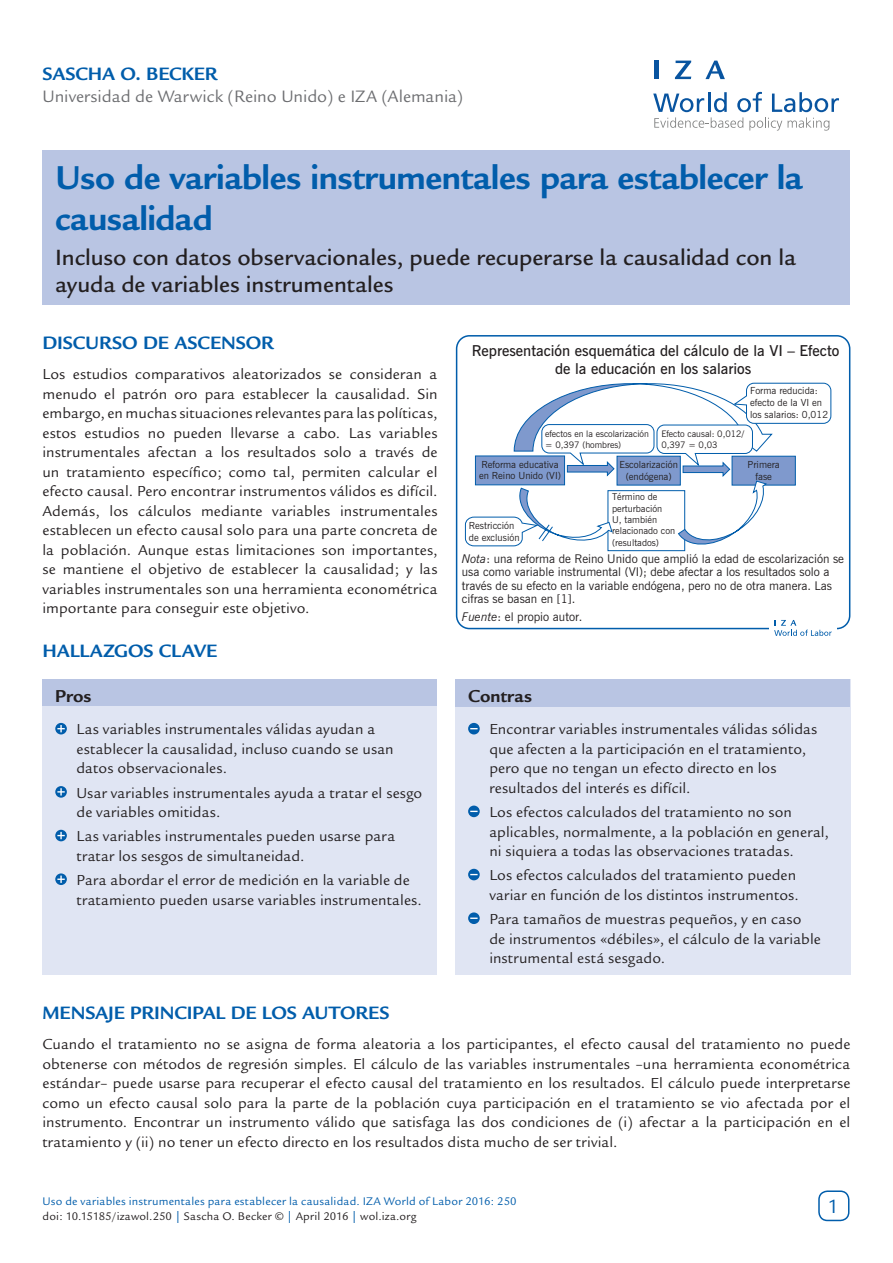
<style>
.page{position:relative;width:893px;height:1263px;background:#fff}
.page>*{position:absolute;margin:0;border:0;box-sizing:border-box;transform-origin:0 0}
.Cover__Title{font:700 36px/40.5px "Legacy Sans";letter-spacing:-.01em;color:#015dab}
.Cover__Subtitle{font:500 24px/27px "Legacy Sans";color:#231f20}
.t1{font:21px "Legacy Sans";color:#015dab}
.Main__A_Level_Headin{font:700 19.5px "Legacy Sans";letter-spacing:-.005em;color:#015dab}
.Cover__AuthorName{font:700 19.5px "Legacy Sans";letter-spacing:-.01em;color:#015dab}
.Cover__Pro_Con_Heade{font:700 18.75px "Legacy Sans";color:#231f20}
.Cover__Affiliation{font:18px "Legacy Sans";letter-spacing:-.005em;color:#6c6d70}
.Main__Bodytext{font:15.75px/19.5px "Legacy Sans";letter-spacing:.005em;color:#231f20;text-align:justify}
.Cover__Pro_Con_Bulle{font:15.75px/19.5px "Legacy Sans";letter-spacing:.005em;color:#231f20}
.t2{font:600 15px/18px "News Gothic BT";color:#231f20;text-align:center}
.t3{font:12px/13.5px "News Gothic BT";color:#231f20}
.Cover_Footer{font:12px "Legacy Sans";letter-spacing:.015em;color:#015dab}
.t4{font:12px "Legacy Sans";letter-spacing:.015em;color:#231f20}
.t5{font:9.75px/11.7px "News Gothic BT";color:#231f20}
.t6{font:9.45px/11.4px "News Gothic BT";color:#231f20}
.t7{font:9px/10.8px "News Gothic BT";color:#231f20}
.s1{font-style:italic}
.s2{color:#015dab}
</style>
<div class="page">
<div style="left:43px;top:150px;width:807px;height:155px;background:#b9c5e3"></div>
<div style="left:818px;top:1190px;width:31px;height:31px;border:2px solid #015dab;border-radius:9px"></div>
<svg style="left:653px;top:92px;width:186px;height:39px"></svg>
<hr style="left:654px;top:61px;width:4px;height:18px;background:#0854a0">
<svg style="left:675px;top:61px;width:16px;height:18px"></svg>
<svg style="left:705px;top:61px;width:20px;height:18px"></svg>
<div style="left:455px;top:679px;width:395px;height:296px;background:#e0e5f3"></div>
<div style="left:455px;top:679px;width:395px;height:28px;background:#b9c5e3"></div>
<svg style="left:468px;top:723px;width:12px;height:11px"></svg>
<svg style="left:468px;top:805px;width:12px;height:12px"></svg>
<svg style="left:468px;top:869px;width:12px;height:11px"></svg>
<div style="left:468px;top:912px;width:12px;height:12px;background:#015dab;border-radius:50%"></div>
<svg style="left:470px;top:917px;width:8px;height:2px"></svg>
<div style="left:43px;top:679px;width:394px;height:296px;background:#e0e5f3"></div>
<div style="left:43px;top:679px;width:394px;height:27px;background:#b9c5e3"></div>
<svg style="left:55px;top:723px;width:12px;height:11px"></svg>
<svg style="left:57px;top:725px;width:8px;height:7px"></svg>
<svg style="left:55px;top:786px;width:12px;height:12px"></svg>
<svg style="left:57px;top:788px;width:8px;height:7px"></svg>
<svg style="left:55px;top:830px;width:12px;height:11px"></svg>
<svg style="left:57px;top:832px;width:8px;height:7px"></svg>
<svg style="left:55px;top:873px;width:12px;height:12px"></svg>
<svg style="left:57px;top:875px;width:8px;height:8px"></svg>
<div style="left:456px;top:335px;width:394px;height:294px;border:2px solid #015dab;border-radius:13px"></div>
<div style="left:607px;top:490px;width:78px;height:61px;border:1px solid #015dab"></div>
<svg style="left:465px;top:382px;width:367px;height:166px"></svg>
<div style="left:769px;top:615px;width:68px;height:27px;background:#fff"></div>
<svg style="left:774px;top:620px;width:58px;height:16px"></svg>
<p class="Cover__AuthorName" style="left:43px;top:63px;width:177px">SASCHA O. BECKER</p>
<p class="Cover__Affiliation" style="left:43px;top:86px;width:422px">Universidad de Warwick (Reino Unido) e IZA (Alemania)</p>
<p class="Cover__Title" style="left:55px;top:158px;width:749px">Uso de variables instrumentales para establecer la causalidad</p>
<p class="Cover__Subtitle" style="left:55px;top:244px;width:742px">Incluso con datos observacionales, puede recuperarse la causalidad con la ayuda de variables instrumentales</p>
<p class="Main__A_Level_Headin" style="left:42px;top:332px;width:233px">DISCURSO DE ASCENSOR</p>
<p class="Main__Bodytext" style="left:42px;top:365px;width:397px">Los estudios comparativos aleatorizados se consideran a menudo el patrón oro para establecer la causalidad. Sin embargo, en muchas situaciones relevantes para las políticas, estos estudios no pueden llevarse a cabo. Las variables instrumentales afectan a los resultados solo a través de un tratamiento específico; como tal, permiten calcular el efecto causal. Pero encontrar instrumentos válidos es difícil.<br>Además, los cálculos mediante variables instrumentales establecen un efecto causal solo para una parte concreta de la población. Aunque estas limitaciones son importantes, se mantiene el objetivo de establecer la causalidad; y las variables instrumentales son una herramienta econométrica importante para conseguir este objetivo.</p>
<p class="Main__A_Level_Headin" style="left:42px;top:639px;width:176px">HALLAZGOS CLAVE</p>
<p class="Cover__Pro_Con_Heade" style="left:55px;top:685px;width:38px">Pros</p>
<p class="Cover__Pro_Con_Bulle" style="left:77px;top:720px;width:319px">Las variables instrumentales válidas ayudan a establecer la causalidad, incluso cuando se usan datos observacionales.</p>
<p class="Cover__Pro_Con_Bulle" style="left:77px;top:783px;width:347px">Usar variables instrumentales ayuda a tratar el sesgo de variables omitidas.</p>
<p class="Cover__Pro_Con_Bulle" style="left:77px;top:827px;width:320px">Las variables instrumentales pueden usarse para tratar los sesgos de simultaneidad.</p>
<p class="Cover__Pro_Con_Bulle" style="left:77px;top:870px;width:347px">Para abordar el error de medición en la variable de tratamiento pueden usarse variables instrumentales.</p>
<p class="t2" style="left:472px;top:341px;width:369px">Representación esquemática del cálculo de la VI – Efecto de la educación en los salarios</p>
<p class="t5" style="left:750px;top:385px;width:80px">Forma reducida: efecto de la VI en los salarios: 0,012</p>
<p class="t7" style="left:545px;top:428px;width:105px">efectos en la escolarización = 0,397 (hombres)</p>
<p class="t5" style="left:479px;top:458px;width:83px">Reforma educativa en Reino Unido (VI)</p>
<p class="t5" style="left:619px;top:458px;width:60px;text-align:center">Escolarización (endógena)</p>
<p class="t5" style="left:748px;top:458px;width:34px;text-align:center">Primera fase</p>
<p class="t7" style="left:661px;top:428px;width:84px">Efecto causal: 0,012/<br>0,397 = 0,03</p>
<p class="t5" style="left:469px;top:520px;width:52px">Restricción de exclusión</p>
<p class="t6" style="left:612px;top:491px;width:65px">Término de perturbación<br>U, también relacionado con (resultados)</p>
<p class="t3" style="left:462px;top:552px;width:384px"><span class="s1">Nota</span>: una reforma de Reino Unido que amplió la edad de escolarización se usa como variable instrumental (VI); debe afectar a los resultados solo a través de su efecto en la variable endógena, pero no de otra manera. Las cifras se basan en [1].</p>
<p class="t3" style="left:462px;top:610px;width:122px"><span class="s1">Fuente</span>: el propio autor.</p>
<p class="Cover__Pro_Con_Heade" style="left:468px;top:685px;width:65px">Contras</p>
<p class="Cover__Pro_Con_Bulle" style="left:489px;top:720px;width:330px">Encontrar variables instrumentales válidas sólidas que afecten a la participación en el tratamiento, pero que no tengan un efecto directo en los resultados del interés es difícil.</p>
<p class="Cover__Pro_Con_Bulle" style="left:489px;top:803px;width:341px">Los efectos calculados del tratamiento no son aplicables, normalmente, a la población en general, ni siquiera a todas las observaciones tratadas.</p>
<p class="Cover__Pro_Con_Bulle" style="left:489px;top:866px;width:311px">Los efectos calculados del tratamiento pueden variar en función de los distintos instrumentos.</p>
<p class="Cover__Pro_Con_Bulle" style="left:489px;top:909px;width:333px">Para tamaños de muestras pequeños, y en caso de instrumentos «débiles», el cálculo de la variable instrumental está sesgado.</p>
<p class="Main__A_Level_Headin" style="left:42px;top:1002px;width:349px">MENSAJE PRINCIPAL DE LOS AUTORES</p>
<p class="Main__Bodytext" style="left:42px;top:1035px;width:809px">Cuando el tratamiento no se asigna de forma aleatoria a los participantes, el efecto causal del tratamiento no puede obtenerse con métodos de regresión simples. El cálculo de las variables instrumentales –una herramienta econométrica estándar– puede usarse para recuperar el efecto causal del tratamiento en los resultados. El cálculo puede interpretarse como un efecto causal solo para la parte de la población cuya participación en el tratamiento se vio afectada por el instrumento. Encontrar un instrumento válido que satisfaga las dos condiciones de (i) afectar a la participación en el tratamiento y (ii) no tener un efecto directo en los resultados dista mucho de ser trivial.</p>
<p class="Cover_Footer" style="left:43px;top:1195px;width:476px">Uso de variables instrumentales para establecer la causalidad. IZA World of Labor 2016: 250</p>
<p class="t4" style="left:43px;top:1210px;width:375px">doi: 10.15185/izawol.250 <span class="s2">|</span> Sascha O. Becker © <span class="s2">|</span> April 2016 <span class="s2">|</span> wol.iza.org</p>
<p class="t1" style="left:828px;top:1194px;width:13px">1</p>
</div>
